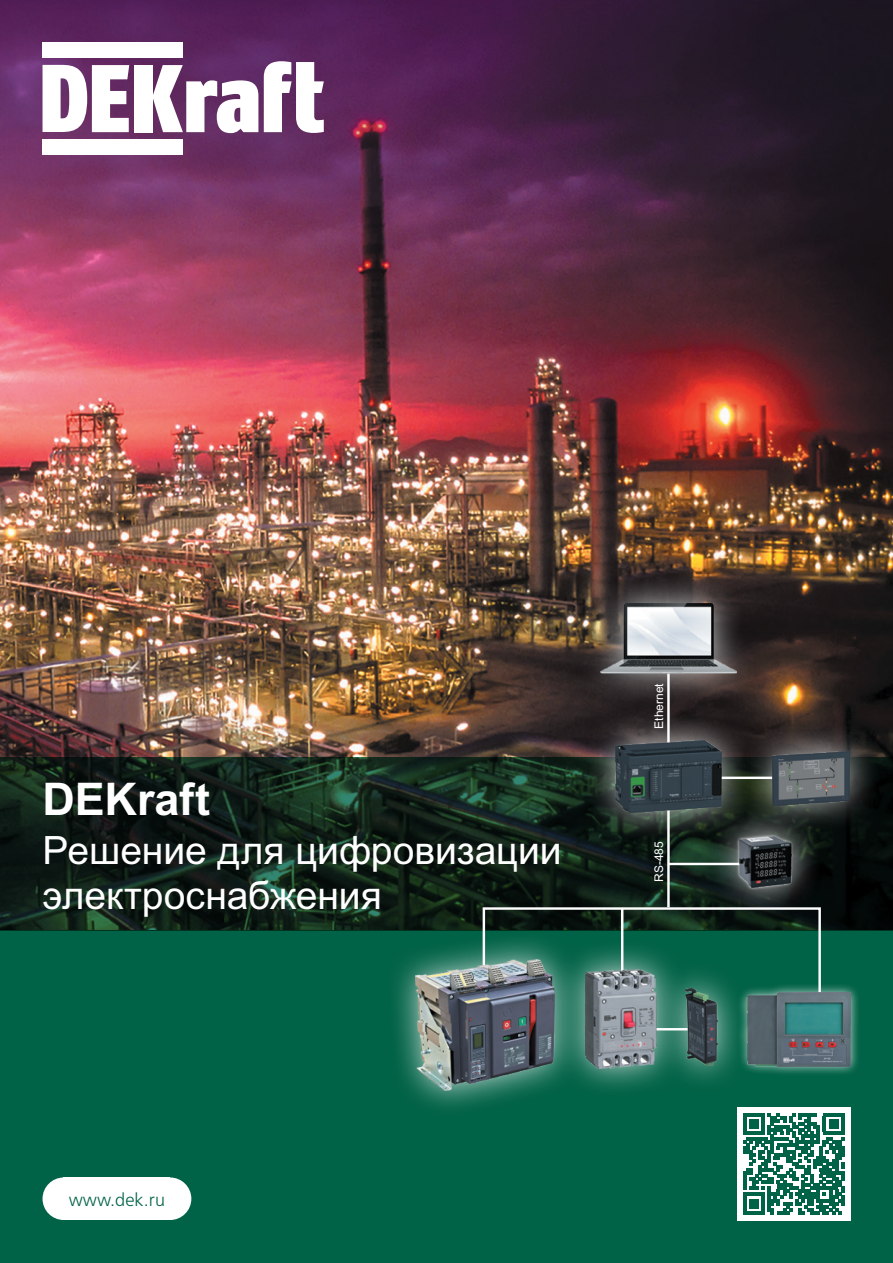
<style>
.page{position:relative;width:893px;height:1263px;background:#fff}
.page>*{position:absolute;margin:0;border:0;box-sizing:border-box;transform-origin:0 0}
.t1{font:700 45px "Arial MT Pro Cyr";letter-spacing:-.005em;color:#fff}
.t2{font:39px/45px "Arial MT Pro Cyr";color:#fff}
.t3{font:18px "Free Set C";color:#006246}
.t4{font:12px "Arial MT Pro Cyr";color:#fff}
</style>
<div class="page">
<img style="left:0;top:0;width:893px;height:757px">
<div style="left:0;top:931px;width:893px;height:332px;background:#006246"></div>
<div style="left:737px;top:1107px;width:113px;height:113px;background:#fff"></div>
<svg style="left:743px;top:1113px;width:101px;height:101px"></svg>
<div style="left:43px;top:139px;width:140px;height:16px;background:#fff"></div>
<div style="left:43px;top:43px;width:140px;height:15px;background:#fff"></div>
<div style="left:134px;top:65px;width:18px;height:67px;background:#fff"></div>
<svg style="left:152px;top:65px;width:106px;height:68px"></svg>
<svg style="left:264px;top:61px;width:60px;height:72px"></svg>
<svg style="left:43px;top:65px;width:86px;height:67px"></svg>
<div style="left:43px;top:1177px;width:42px;height:43px;background:#fff;border-radius:50%"></div>
<div style="left:64px;top:1177px;width:106px;height:43px;background:#fff"></div>
<div style="left:149px;top:1177px;width:42px;height:43px;background:#fff;border-radius:50%"></div>
<svg style="left:0;top:757px;width:893px;height:174px;background:#102118"></svg>
<hr style="left:668px;top:863px;width:79px;height:2px;background:#fff">
<hr style="left:667px;top:673px;width:3px;height:234px;background:#fff">
<svg style="left:481px;top:906px;width:341px;height:76px"></svg>
<div style="left:574px;top:573px;width:189px;height:131px;background:#fff;opacity:.8"></div>
<img style="left:600px;top:604px;width:136px;height:72px">
<div style="left:585px;top:711px;width:167px;height:132px;background:#fff;opacity:.8"></div>
<img style="left:616px;top:741px;width:105px;height:72px">
<div style="left:741px;top:721px;width:139px;height:114px;background:#fff;opacity:.8"></div>
<img style="left:772px;top:751px;width:77px;height:54px">
<div style="left:708px;top:805px;width:114px;height:113px;background:#fff;opacity:.9"></div>
<div style="left:736px;top:833px;width:58px;height:58px;background:#fff;opacity:.75"></div>
<img style="left:740px;top:836px;width:51px;height:52px">
<div style="left:736px;top:982px;width:125px;height:94px;background:#fff;opacity:.8"></div>
<img style="left:748px;top:992px;width:103px;height:74px">
<hr style="left:621px;top:908px;width:2px;height:64px;background:#fff">
<div style="left:386px;top:930px;width:199px;height:189px;background:#fff;opacity:.8"></div>
<img style="left:416px;top:960px;width:138px;height:131px">
<div style="left:656px;top:959px;width:92px;height:135px;background:#fff;opacity:.8"></div>
<img style="left:687px;top:988px;width:30px;height:77px">
<div style="left:554px;top:939px;width:133px;height:159px;background:#fff;opacity:.8"></div>
<img style="left:586px;top:969px;width:70px;height:99px">
<p class="t4" style="left:652px;top:729px;width:47px;rotate:-90deg">Ethernet</p>
<p class="t1" style="left:43px;top:772px;width:169px">DEKraft</p>
<p class="t2" style="left:43px;top:829px;width:521px">Решение для цифровизации электроснабжения</p>
<p class="t4" style="left:652px;top:882px;width:42px;rotate:-90deg">RS-485</p>
<p class="t3" style="left:69px;top:1189px;width:98px">www.dek.ru</p>
</div>
